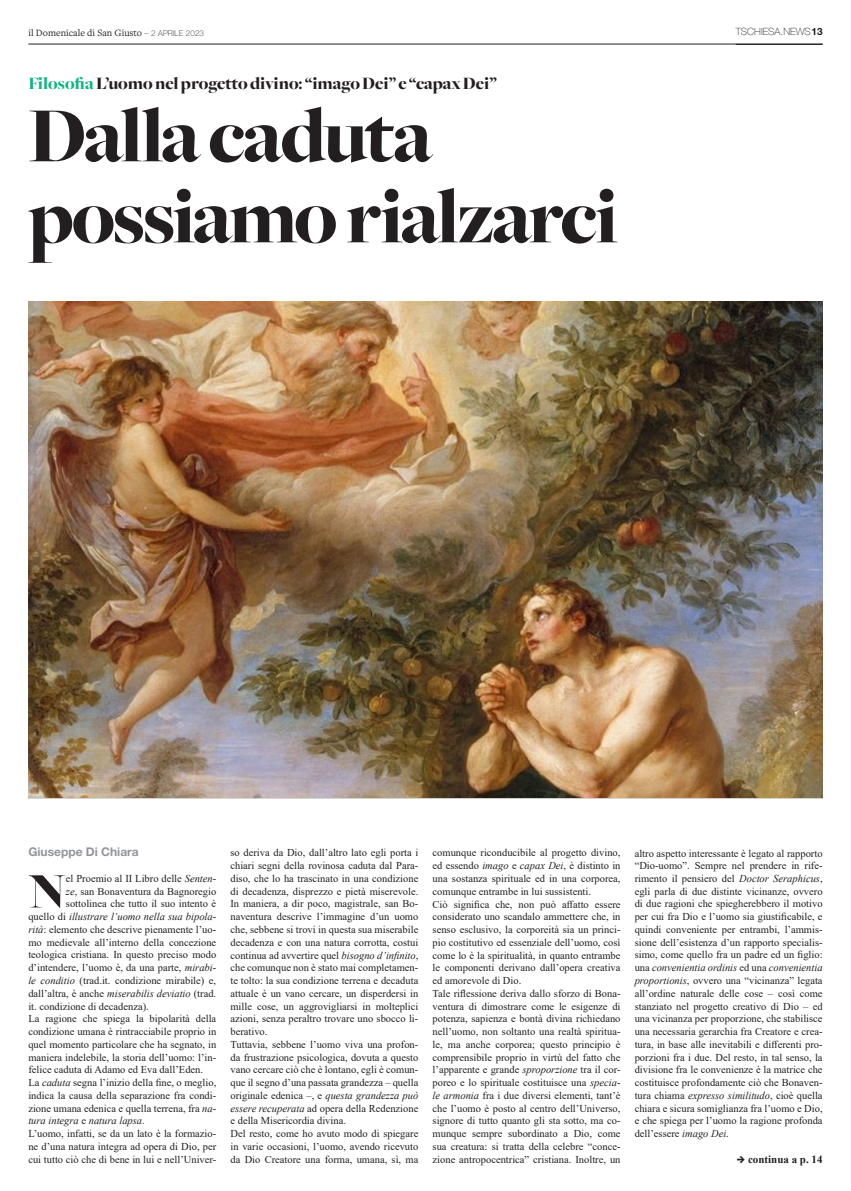
<style>
.page{position:relative;width:851px;height:1191px;background:#fff}
.page>*{position:absolute;margin:0;border:0;box-sizing:border-box;transform-origin:0 0}
.t1{font:900 81px/81px "Freight Big";letter-spacing:-.035em;color:#231f20}
.t2{font:900 51.3px "Freight Big";color:#231f20}
.t3{font:900 18px "Freight Big";color:#231f20}
.t4{font:700 12px "Helvetica Neue LT Std";color:#939598}
.t5{font:700 11px "Times New Roman";color:#231f20}
.t6{font:10.5px/12.8px "Times New Roman";color:#231f20;text-align:justify}
.t7{font:italic 10.5px "Times New Roman";color:#231f20}
.t8{font:10px "Freight Text Pro";color:#231f20}
.t9{font:100 10px "Helvetica Neue LT Std";color:#231f20}
.s1{font-family:"Helvetica Neue LT Std";font-weight:100;font-size:8px}
.s2{font-weight:700}
.s3{color:#12b385}
.s4{font-style:italic}
.s5{font-style:normal}
</style>
<div class="page">
<hr style="left:28px;top:44px;width:794px;height:1px;background:#231f20">
<img style="left:28px;top:301px;width:794px;height:497px">
<p class="t8" style="left:28px;top:26px;width:177px">il Domenicale di San Giusto <span class="s1">– 2 APRILE 2023</span></p>
<p class="t9" style="left:735px;top:26px;width:88px">TSCHIESA.NEWS<span class="s2">13</span></p>
<p class="t3" style="left:28px;top:74px;width:470px"><span class="s3">Filosofia</span> L’uomo nel progetto divino: “imago Dei” e “capax Dei”</p>
<p class="t1" style="left:28px;top:97px;width:592px">Dalla caduta possiamo rialzarci</p>
<p class="t4" style="left:28px;top:844px;width:112px">Giuseppe Di Chiara</p>
<p class="t2" style="left:29px;top:862px;width:39px">N</p>
<p class="t6" style="left:66px;top:871px;width:152px">el Proemio al II Libro delle <span class="s4">Senten-</span></p>
<p class="t6" style="left:66px;top:884px;width:152px"><span class="s4">ze</span>, san Bonaventura da Bagnoregio</p>
<p class="t6" style="left:66px;top:897px;width:152px">sottolinea che tutto il suo intento è</p>
<p class="t7" style="left:28px;top:909px;width:189px"><span class="s5">quello di</span> illustrare l’uomo nella sua bipola-</p>
<p class="t6" style="left:28px;top:922px;width:189px"><span class="s4">rità</span>: elemento che descrive pienamente l’uo-</p>
<p class="t6" style="left:28px;top:935px;width:189px">mo medievale all’interno della concezione</p>
<p class="t6" style="left:28px;top:948px;width:189px">teologica cristiana. In questo preciso modo</p>
<p class="t6" style="left:28px;top:961px;width:189px">d’intendere, l’uomo è, da una parte, <span class="s4">mirabi-</span></p>
<p class="t6" style="left:28px;top:973px;width:189px"><span class="s4">le conditio</span> (trad.it. condizione mirabile) e,</p>
<p class="t6" style="left:28px;top:986px;width:189px">dall’altra, è anche <span class="s4">miserabilis deviatio</span> (trad.</p>
<p class="t6" style="left:28px;top:999px;width:122px">it. condizione di decadenza).</p>
<p class="t6" style="left:28px;top:1012px;width:189px">La ragione che spiega la bipolarità della condizione umana è rintracciabile proprio in quel momento particolare che ha segnato, in maniera indelebile, la storia dell’uomo: l’in&shy;felice caduta di Adamo ed Eva dall’Eden.</p>
<p class="t6" style="left:28px;top:1075px;width:189px">La <span class="s4">caduta</span> segna l’inizio della fine, o meglio, indica la causa della separazione fra condi&shy;zione umana edenica e quella terrena, fra <span class="s4">na&shy;tura integra</span> e <span class="s4">natura lapsa</span>.</p>
<p class="t6" style="left:28px;top:1126px;width:189px">L’uomo, infatti, se da un lato è la formazio&shy;ne d’una natura integra ad opera di Dio, per cui tutto ciò che di bene in lui e nell’Univer-</p>
<p class="t6" style="left:230px;top:846px;width:189px">so deriva da Dio, dall’altro lato egli porta i chiari segni della rovinosa caduta dal Para&shy;diso, che lo ha trascinato in una condizione di decadenza, disprezzo e pietà miserevole.<br>In maniera, a dir poco, magistrale, san Bo&shy;naventura descrive l’immagine d’un uomo che, sebbene si trovi in questa sua miserabile decadenza e con una natura corrotta, costui continua ad avvertire quel <span class="s4">bisogno d’infinito</span>, che comunque non è stato mai completamen&shy;te tolto: la sua condizione terrena e decaduta attuale è un vano cercare, un disperdersi in mille cose, un aggrovigliarsi in molteplici azioni, senza peraltro trovare uno sbocco li&shy;berativo.</p>
<p class="t6" style="left:230px;top:1037px;width:189px">Tuttavia, sebbene l’uomo viva una profon&shy;da frustrazione psicologica, dovuta a questo vano cercare ciò che è lontano, egli è comun&shy;que il segno d’una passata grandezza – quella originale edenica –, e <span class="s4">questa grandezza può essere recuperata</span> ad opera della Redenzione e della Misericordia divina.</p>
<p class="t6" style="left:230px;top:1127px;width:189px">Del resto, come ho avuto modo di spiegare in varie occasioni, l’uomo, avendo ricevuto da Dio Creatore una forma, umana, sì, ma</p>
<p class="t6" style="left:432px;top:846px;width:189px">comunque riconducibile al progetto divino, ed essendo <span class="s4">imago</span> e <span class="s4">capax Dei</span>, è distinto in una sostanza spirituale ed in una corporea, comunque entrambe in lui sussistenti.</p>
<p class="t6" style="left:432px;top:897px;width:189px">Ciò significa che, non può affatto essere considerato uno scandalo ammettere che, in senso esclusivo, la corporeità sia un princi&shy;pio costitutivo ed essenziale dell’uomo, così come lo è la spiritualità, in quanto entrambe le componenti derivano dall’opera creativa ed amorevole di Dio.</p>
<p class="t6" style="left:432px;top:986px;width:189px">Tale riflessione deriva dallo sforzo di Bona&shy;ventura di dimostrare come le esigenze di potenza, sapienza e bontà divina richiedano nell’uomo, non soltanto una realtà spiritua&shy;le, ma anche corporea; questo principio è comprensibile proprio in virtù del fatto che l’apparente e grande <span class="s4">sproporzione</span> tra il cor&shy;poreo e lo spirituale costituisce una <span class="s4">specia&shy;le armonia</span> fra i due diversi elementi, tant’è che l’uomo è posto al centro dell’Universo, signore di tutto quanto gli sta sotto, ma co&shy;munque sempre subordinato a Dio, come sua creatura: si tratta della celebre “conce&shy;zione antropocentrica” cristiana. Inoltre, un</p>
<p class="t6" style="left:634px;top:846px;width:189px">altro aspetto interessante è legato al rapporto “Dio-uomo”. Sempre nel prendere in rife&shy;rimento il pensiero del <span class="s4">Doctor Seraphicus</span>, egli parla di due distinte vicinanze, ovvero di due ragioni che spiegherebbero il motivo per cui fra Dio e l’uomo sia giustificabile, e quindi conveniente per entrambi, l’ammis&shy;sione dell’esistenza d’un rapporto specialis&shy;simo, come quello fra un padre ed un figlio: una <span class="s4">convenientia ordinis</span> ed una <span class="s4">convenientia proportionis</span>, ovvero una “vicinanza” legata all’ordine naturale delle cose – così come stanziato nel progetto creativo di Dio – ed una vicinanza per proporzione, che stabilisce una necessaria gerarchia fra Creatore e crea&shy;tura, in base alle inevitabili e differenti pro&shy;porzioni fra i due. Del resto, in tal senso, la divisione fra le convenienze è la matrice che costituisce profondamente ciò che Bonaven&shy;tura chiama <span class="s4">expresso similitudo</span>, cioè quella chiara e sicura somiglianza fra l’uomo e Dio, e che spiega per l’uomo la ragione profonda dell’essere <span class="s4">imago Dei</span>.</p>
<p class="t5" style="left:747px;top:1151px;width:76px">continua a p. 14</p>
</div>
